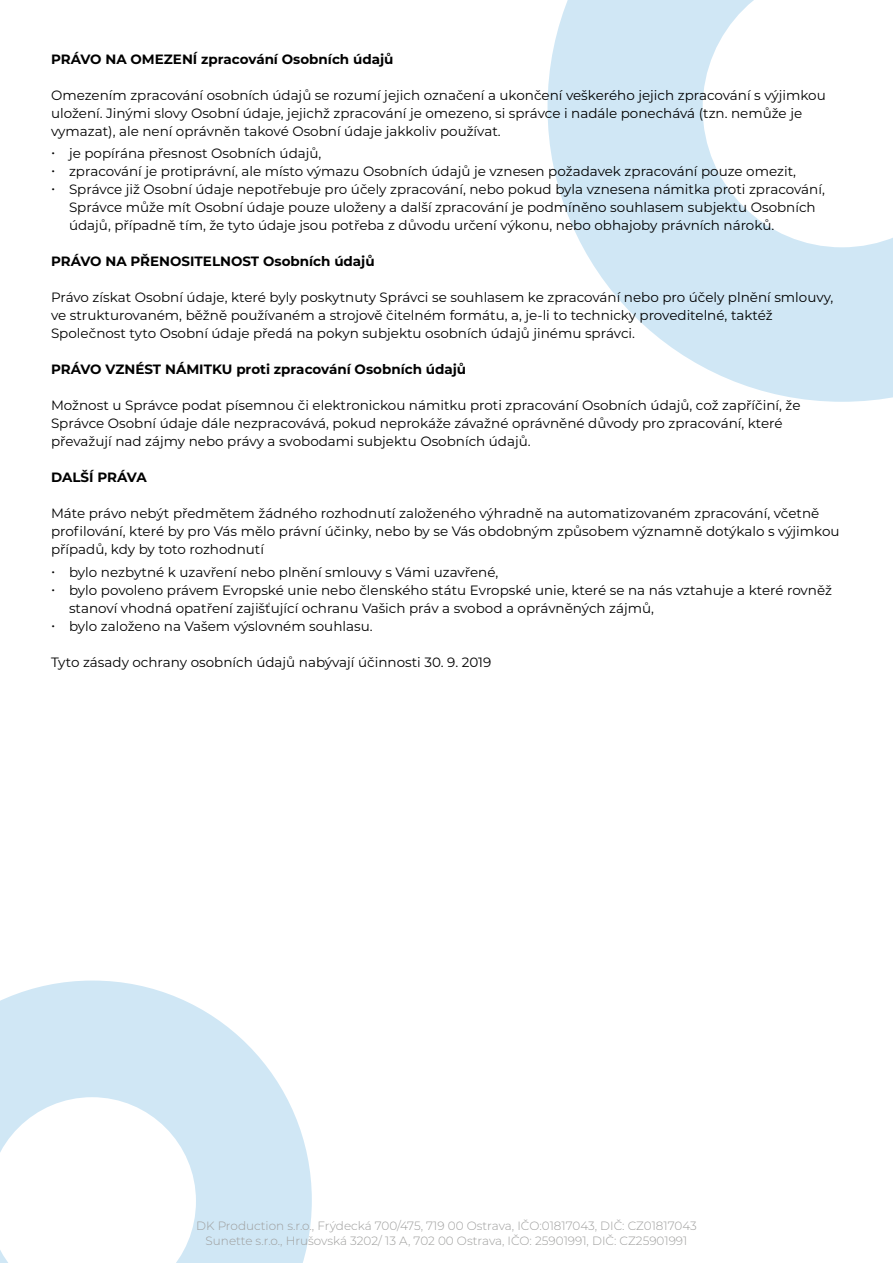
<style>
.page{position:relative;width:893px;height:1263px;background:#fff}
.page>*{position:absolute;margin:0;border:0;box-sizing:border-box;transform-origin:0 0}
.t1{font:13.5px/18px "Montserrat";color:#000}
.t2{font:700 13.5px "Montserrat";color:#000}
.t3{font:300 12px/14.4px "Montserrat";color:#9d9d9c;text-align:center}
</style>
<div class="page">
<svg style="left:0;top:980px;width:312px;height:283px;fill:#d0e7f5"></svg>
<svg style="left:547px;top:0;width:346px;height:402px;fill:#d0e7f5"></svg>
<p class="t2" style="left:51px;top:50px;width:344px">PRÁVO NA OMEZENÍ zpracování Osobních údajů</p>
<p class="t1" style="left:51px;top:86px;width:776px">Omezením zpracování osobních údajů se rozumí jejich označení a ukončení veškerého jejich zpracování s výjimkou uložení. Jinými slovy Osobní údaje, jejichž zpracování je omezeno, si správce i nadále ponechává (tzn. nemůže je vymazat), ale není oprávněn takové Osobní údaje jakkoliv používat.</p>
<p class="t1" style="left:51px;top:144px;width:272px">• je popírána přesnost Osobních údajů,</p>
<p class="t1" style="left:51px;top:162px;width:747px">• zpracování je protiprávní, ale místo výmazu Osobních údajů je vznesen požadavek zpracování pouze omezit,</p>
<p class="t1" style="left:69px;top:180px;width:757px;text-indent:-18px">• Správce již Osobní údaje nepotřebuje pro účely zpracování, nebo pokud byla vznesena námitka proti zpracování,<br>Správce může mít Osobní údaje pouze uloženy a další zpracování je podmíněno souhlasem subjektu Osobních údajů, případně tím, že tyto údaje jsou potřeba z důvodu určení výkonu, nebo obhajoby právních nároků.</p>
<p class="t2" style="left:51px;top:252px;width:325px">PRÁVO NA PŘENOSITELNOST Osobních údajů</p>
<p class="t1" style="left:51px;top:288px;width:784px">Právo získat Osobní údaje, které byly poskytnuty Správci se souhlasem ke zpracování nebo pro účely plnění smlouvy, ve strukturovaném, běžně používaném a strojově čitelném formátu, a, je-li to technicky proveditelné, taktéž<br>Společnost tyto Osobní údaje předá na pokyn subjektu osobních údajů jinému správci.</p>
<p class="t2" style="left:51px;top:360px;width:417px">PRÁVO VZNÉST NÁMITKU proti zpracování Osobních údajů</p>
<p class="t1" style="left:51px;top:396px;width:751px">Možnost u Správce podat písemnou či elektronickou námitku proti zpracování Osobních údajů, což zapříčiní, že<br>Správce Osobní údaje dále nezpracovává, pokud neprokáže závažné oprávněné důvody pro zpracování, které převažují nad zájmy nebo právy a svobodami subjektu Osobních údajů.</p>
<p class="t2" style="left:51px;top:468px;width:97px">DALŠÍ PRÁVA</p>
<p class="t1" style="left:51px;top:504px;width:790px">Máte právo nebýt předmětem žádného rozhodnutí založeného výhradně na automatizovaném zpracování, včetně profilování, které by pro Vás mělo právní účinky, nebo by se Vás obdobným způsobem významně dotýkalo s výjimkou případů, kdy by toto rozhodnutí</p>
<p class="t1" style="left:51px;top:562px;width:449px">• bylo nezbytné k uzavření nebo plnění smlouvy s Vámi uzavřené,</p>
<p class="t1" style="left:69px;top:580px;width:765px;text-indent:-18px">• bylo povoleno právem Evropské unie nebo členského státu Evropské unie, které se na nás vztahuje a které rovněž stanoví vhodná opatření zajišťující ochranu Vašich práv a svobod a oprávněných zájmů,</p>
<p class="t1" style="left:51px;top:616px;width:323px">• bylo založeno na Vašem výslovném souhlasu.</p>
<p class="t1" style="left:51px;top:652px;width:442px">Tyto zásady ochrany osobních údajů nabývají účinnosti 30. 9. 2019</p>
<p class="t3" style="left:196px;top:1218px;width:502px">DK Production s.r.o., Frýdecká 700/475, 719 00 Ostrava, IČO:01817043, DIČ: CZ01817043<br>Sunette s.r.o., Hrušovská 3202/ 13 A, 702 00 Ostrava, IČO: 25901991, DIČ: CZ25901991</p>
</div>
